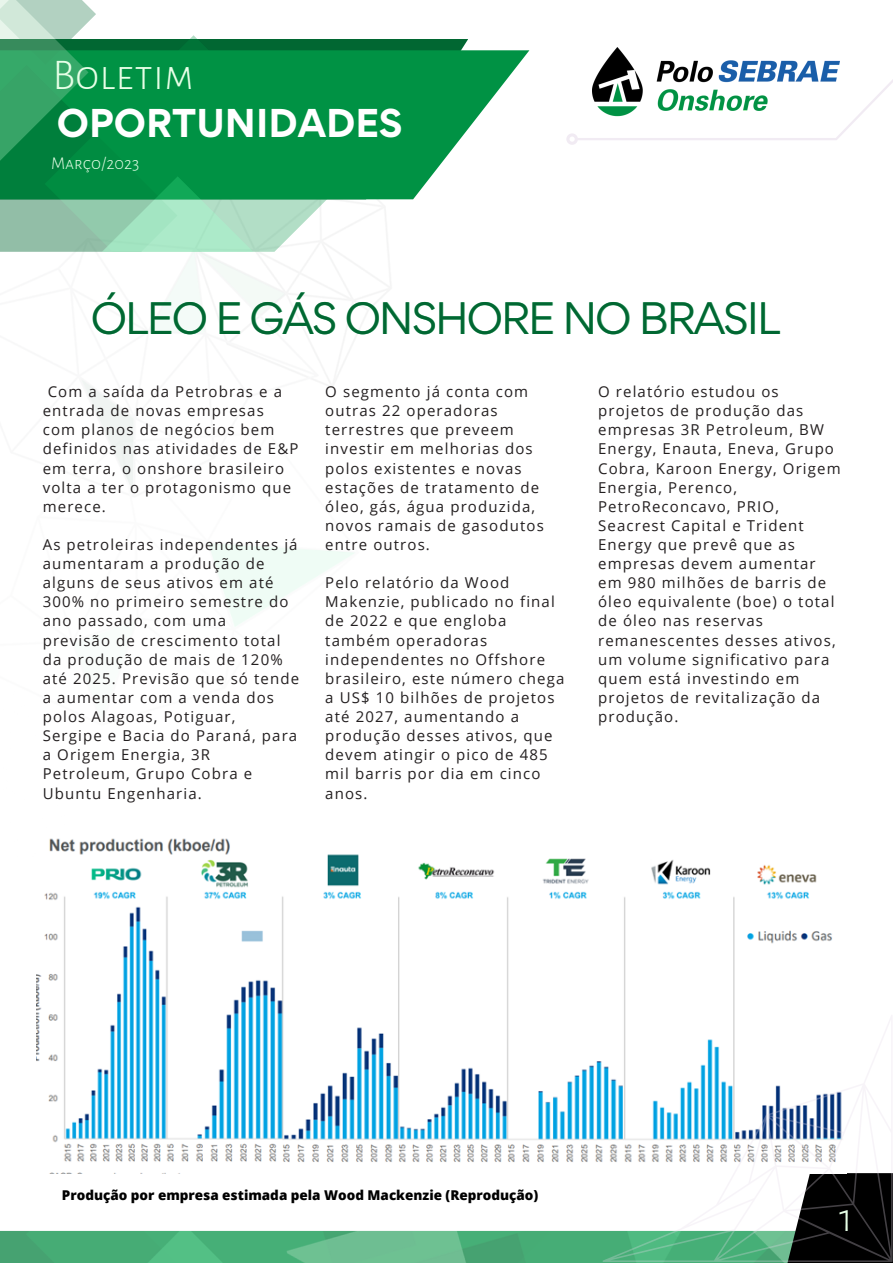
<style>
.page{position:relative;width:893px;height:1264px;background:#fff}
.page>*{position:absolute;margin:0;border:0;box-sizing:border-box;transform-origin:0 0}
.t1{font:300 43.8px "Alegreya Sans SC";color:#e7ffe7}
.t2{font:300 42px "Alegreya Sans SC";color:#e7ffe7}
.t3{font:40.5px "Gordita";letter-spacing:-.05em;color:#016732}
.t4{font:700 35.85px "Gordita";color:#fff}
.t5{font:300 18px "Alegreya Sans SC";color:#e7ffe7}
.t6{font:15px/19px "Open Sans";letter-spacing:.075em;color:#231f20}
.t7{font:800 13.5px "Open Sans";color:#000}
</style>
<div class="page">
<img style="left:0;top:1230px;width:784px;height:32px">
<svg style="left:566px;top:80px;width:326px;height:65px"></svg>
<svg style="left:342px;top:50px;width:187px;height:149px;fill:#009244"></svg>
<svg style="left:253px;top:39px;width:89px;height:213px;background:#34a569"></svg>
<svg style="left:0;top:0;width:253px;height:252px;background:#4aad78"></svg>
<img style="left:592px;top:47px;width:247px;height:70px">
<img style="left:37px;top:838px;width:795px;height:335px">
<svg style="left:602px;top:1014px;width:290px;height:247px"></svg>
<p class="t1" style="left:52px;top:54px;width:143px">Boletim</p>
<p class="t4" style="left:57px;top:99px;width:347px">OPORTUNIDADES</p>
<p class="t5" style="left:51px;top:155px;width:90px">Março/2023</p>
<p class="t3" style="left:91px;top:290px;width:691px">ÓLEO E GÁS ONSHORE NO BRASIL</p>
<p class="t6" style="left:43px;top:381px;width:257px;text-indent:5px">Com a saída da Petrobras e a entrada de novas empresas com planos de negócios bem definidos nas atividades de E&amp;P em terra, o onshore brasileiro volta a ter o protagonismo que merece.</p>
<p class="t6" style="left:43px;top:534px;width:258px">As petroleiras independentes já aumentaram a produção de alguns de seus ativos em até<br>300% no primeiro semestre do ano passado, com uma<br>previsão de crescimento total da produção de mais de 120% até 2025. Previsão que só tende a aumentar com a venda dos polos Alagoas, Potiguar,<br>Sergipe e Bacia do Paraná, para a Origem Energia, 3R<br>Petroleum, Grupo Cobra e<br>Ubuntu Engenharia.</p>
<p class="t6" style="left:325px;top:381px;width:220px">O segmento já conta com outras 22 operadoras terrestres que preveem investir em melhorias dos polos existentes e novas estações de tratamento de óleo, gás, água produzida, novos ramais de gasodutos entre outros.</p>
<p class="t6" style="left:325px;top:573px;width:240px">Pelo relatório da Wood<br>Makenzie, publicado no final de 2022 e que engloba também operadoras independentes no Offshore brasileiro, este número chega a US$ 10 bilhões de projetos até 2027, aumentando a produção desses ativos, que devem atingir o pico de 485 mil barris por dia em cinco anos.</p>
<p class="t6" style="left:598px;top:381px;width:244px">O relatório estudou os projetos de produção das empresas 3R Petroleum, BW<br>Energy, Enauta, Eneva, Grupo<br>Cobra, Karoon Energy, Origem<br>Energia, Perenco,<br>PetroReconcavo, PRIO,<br>Seacrest Capital e Trident<br>Energy que prevê que as empresas devem aumentar em 980 milhões de barris de óleo equivalente (boe) o total de óleo nas reservas remanescentes desses ativos, um volume significativo para quem está investindo em projetos de revitalização da produção.</p>
<p class="t7" style="left:62px;top:1185px;width:478px">Produção por empresa estimada pela Wood Mackenzie (Reprodução)</p>
<p class="t2" style="left:838px;top:1197px;width:16px">1</p>
</div>
